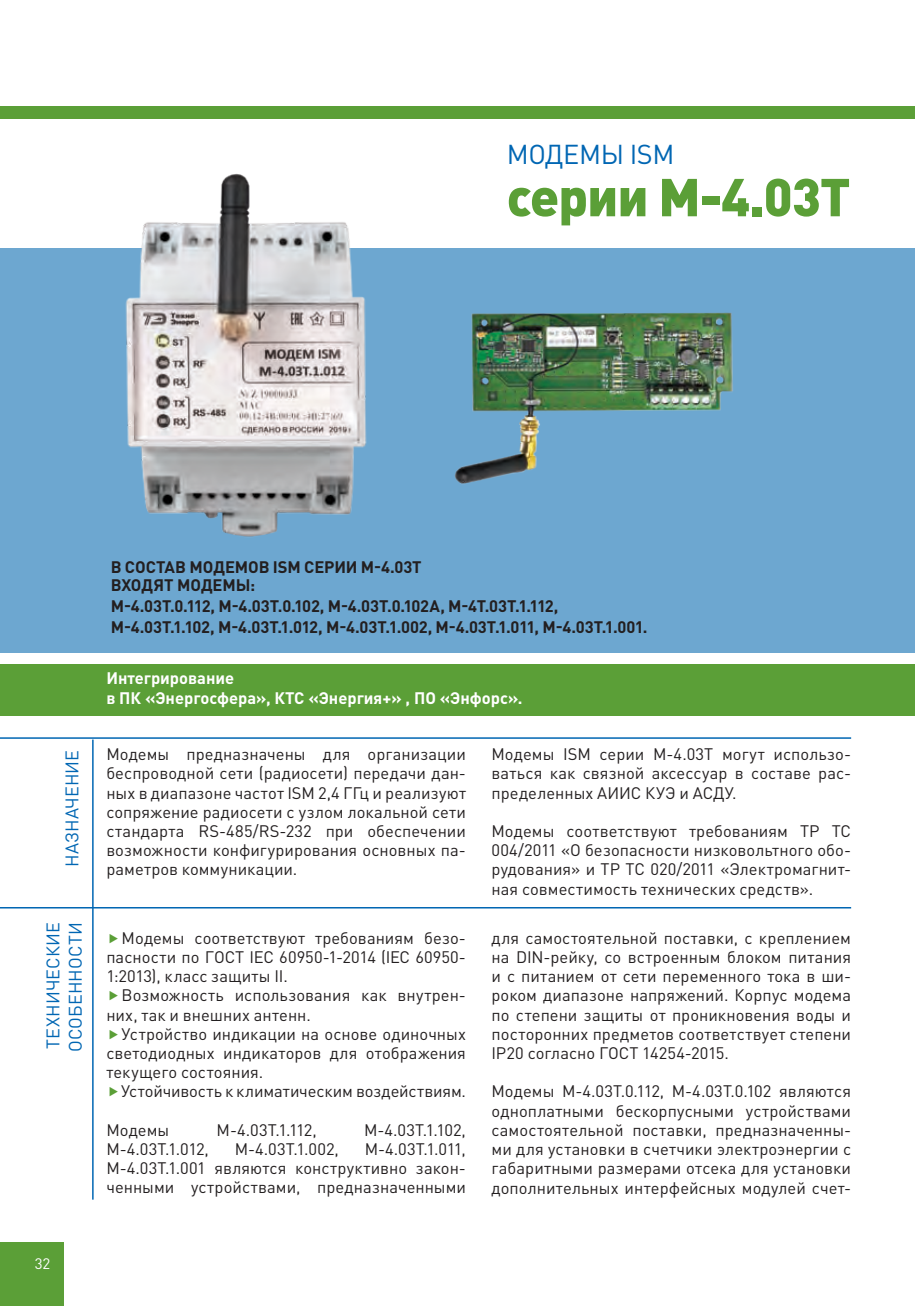
<style>
.page{position:relative;width:915px;height:1306px;background:#fff}
.page>*{position:absolute;margin:0;border:0;box-sizing:border-box;transform-origin:0 0}
.t1{font:900 52.5px "DIN Pro";letter-spacing:-.02em;color:#5b9f37}
.t2{font:27px "DIN Pro";letter-spacing:-.015em;color:#0166b3}
.t3{font:18px "DIN Pro";letter-spacing:.005em;color:#0166b3}
.t4{font:16.5px/19.2px "DIN Pro";color:#231f20;text-align:justify}
.t5{font:700 16.5px "DIN Pro";letter-spacing:-.005em;color:#231f20}
.t6{font:700 16.5px "DIN Pro";color:#fff}
.t7{font:15px "DIN Pro";color:#fff}
</style>
<div class="page">
<div style="left:0;top:1242px;width:64px;height:63px;background:#5b9f37"></div>
<div style="left:0;top:664px;width:914px;height:51px;background:#5b9f37"></div>
<div style="left:0;top:249px;width:914px;height:404px;background:#6da7d0"></div>
<div style="left:0;top:106px;width:914px;height:13px;background:#5b9f37"></div>
<img style="left:54px;top:173px;width:384px;height:364px">
<img style="left:455px;top:312px;width:278px;height:172px">
<hr style="left:0;top:737px;width:850px;height:1px;background:#0166b3">
<hr style="left:92px;top:739px;width:2px;height:460px;background:#0166b3">
<hr style="left:0;top:907px;width:850px;height:1px;background:#0166b3">
<p class="t2" style="left:506px;top:133px;width:169px">МОДЕМЫ ISM</p>
<p class="t1" style="left:506px;top:152px;width:345px">серии M-4.03Т</p>
<p class="t3" style="left:58px;top:866px;width:118px;rotate:-90deg">НАЗНАЧЕНИЕ</p>
<p class="t3" style="left:39px;top:1048px;width:128px;rotate:-90deg">ТЕХНИЧЕСКИЕ</p>
<p class="t3" style="left:61px;top:1052px;width:132px;rotate:-90deg">ОСОБЕННОСТИ</p>
<p class="t5" style="left:111px;top:553px;width:312px">В СОСТАВ МОДЕМОВ ISM СЕРИИ М-4.03Т</p>
<p class="t5" style="left:111px;top:571px;width:146px">ВХОДЯТ МОДЕМЫ:</p>
<p class="t5" style="left:111px;top:592px;width:449px">M-4.03Т.0.112, M-4.03Т.0.102, M-4.03Т.0.102А, M-4Т.03Т.1.112,</p>
<p class="t5" style="left:111px;top:613px;width:538px">M-4.03Т.1.102, M-4.03Т.1.012, M-4.03Т.1.002, M-4.03Т.1.011, M-4.03Т.1.001.</p>
<p class="t6" style="left:106px;top:664px;width:129px">Интегрирование</p>
<p class="t6" style="left:106px;top:684px;width:417px">в ПК «Энергосфера», КТС «Энергия+» , ПО «Энфорс».</p>
<p class="t4" style="left:106px;top:743px;width:361px">Модемы предназначены для организации беспроводной сети (радиосети) передачи дан&shy;ных в диапазоне частот ISM 2,4 ГГц и реализуют сопряжение радиосети с узлом локальной сети стандарта RS-485/RS-232 при обеспечении возможности конфигурирования основных па&shy;раметров коммуникации.</p>
<p class="t4" style="left:491px;top:743px;width:361px">Модемы ISM серии М-4.03Т могут использо&shy;ваться как связной аксессуар в составе рас&shy;пределенных АИИС КУЭ и АСДУ.</p>
<p class="t4" style="left:491px;top:819px;width:361px">Модемы соответствуют требованиям ТР ТС 004/2011 «О безопасности низковольтного обо&shy;рудования» и ТР ТС 020/2011 «Электромагнит&shy;ная совместимость технических средств».</p>
<p class="t4" style="left:106px;top:926px;width:361px;text-indent:15px">Модемы соответствуют требованиям безо&shy;пасности по ГОСТ IEC 60950-1-2014 (IEC 60950- 1:2013), класс защиты II.</p>
<p class="t4" style="left:106px;top:984px;width:361px;text-indent:15px">Возможность использования как внутрен&shy;них, так и внешних антенн.</p>
<p class="t4" style="left:106px;top:1022px;width:361px;text-indent:15px">Устройство индикации на основе одиночных светодиодных индикаторов для отображения текущего состояния.</p>
<p class="t4" style="left:121px;top:1080px;width:346px">Устойчивость к климатическим воздействиям.</p>
<p class="t4" style="left:106px;top:1118px;width:64px">Модемы</p>
<p class="t4" style="left:216px;top:1118px;width:102px">M-4.03Т.1.112,</p>
<p class="t4" style="left:364px;top:1118px;width:103px">M-4.03Т.1.102,</p>
<p class="t4" style="left:106px;top:1137px;width:104px">M-4.03Т.1.012,</p>
<p class="t4" style="left:235px;top:1137px;width:106px">M-4.03Т.1.002,</p>
<p class="t4" style="left:106px;top:1137px;width:361px;text-indent:258px">M-4.03Т.1.011, M-4.03Т.1.001 являются конструктивно закон&shy;ченными устройствами, предназначенными</p>
<p class="t4" style="left:491px;top:926px;width:361px">для самостоятельной поставки, с креплением на DIN-рейку, со встроенным блоком питания и с питанием от сети переменного тока в ши&shy;роком диапазоне напряжений. Корпус модема по степени защиты от проникновения воды и посторонних предметов соответствует степени IР20 согласно ГОСТ 14254-2015.</p>
<p class="t4" style="left:491px;top:1080px;width:361px">Модемы M-4.03Т.0.112, M-4.03Т.0.102 являются одноплатными бескорпусными устройствами самостоятельной поставки, предназначенны&shy;ми для установки в счетчики электроэнергии с габаритными размерами отсека для установки дополнительных интерфейсных модулей счет-</p>
<p class="t7" style="left:35px;top:1251px;width:17px">32</p>
</div>
